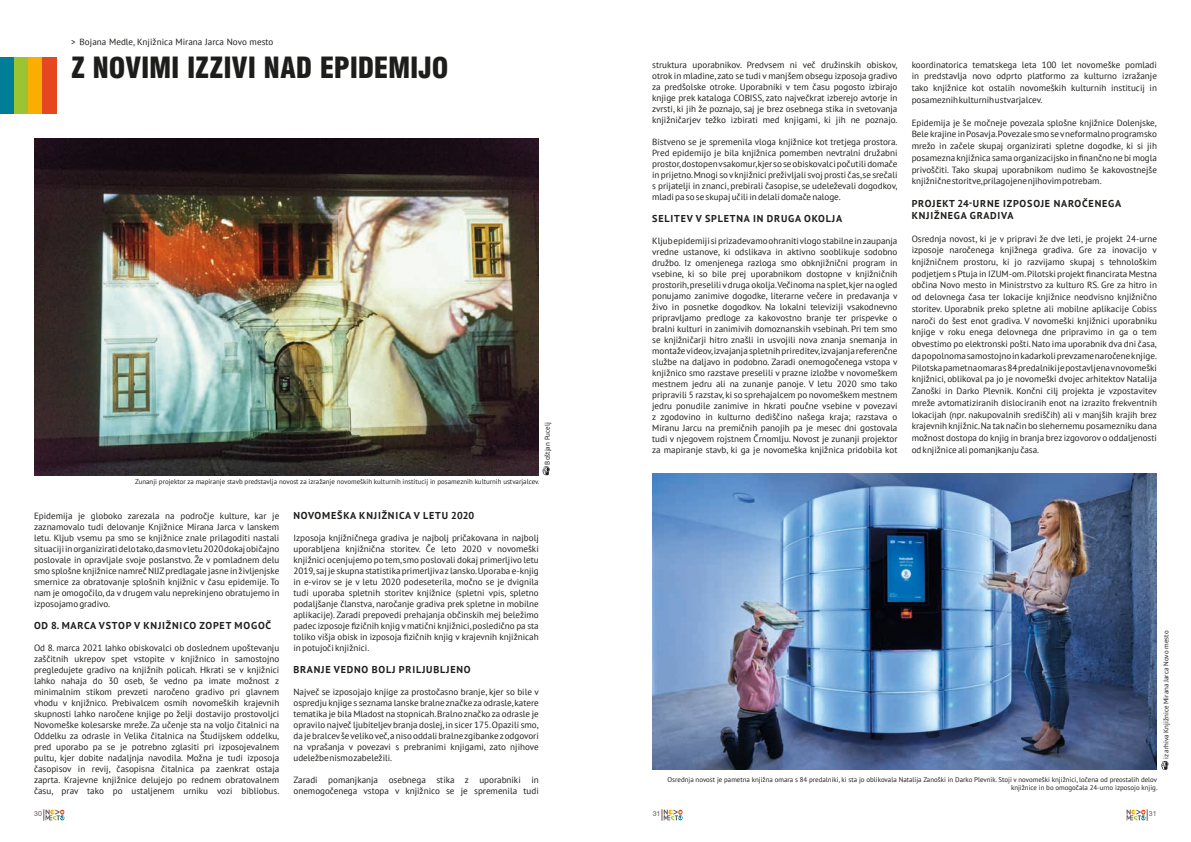
<style>
.page{position:relative;width:1191px;height:842px;background:#fff}
.page>*{position:absolute;margin:0;border:0;box-sizing:border-box;transform-origin:0 0}
.t1{font:900 condensed 28px "Swiss 721 BT";letter-spacing:-.005em;color:#1d1d1b}
.t2{font:700 10px/11.7px "PT Sans";letter-spacing:.08em;color:#1d1d1b}
.t3{font:9px/11px "PT Sans";color:#1d1d1b;text-align:justify}
.t4{font:7px "PT Sans";color:#1d1d1b}
.t5{font:7px "Helvetica Neue CE";color:#6b5d5c}
.t6{font:6.9px/8px "PT Sans";color:#1d1d1b;text-align:right}
</style>
<div class="page">
<svg style="left:44px;top:809px;width:20px;height:12px"></svg>
<svg style="left:1126px;top:809px;width:22px;height:12px"></svg>
<svg style="left:662px;top:809px;width:20px;height:12px"></svg>
<img style="left:653px;top:473px;width:504px;height:297px">
<div style="left:0;top:57px;width:14px;height:56px;background:#007e98"></div>
<div style="left:14px;top:57px;width:14px;height:56px;background:#9bc432"></div>
<div style="left:28px;top:57px;width:15px;height:56px;background:#f9af00"></div>
<div style="left:43px;top:57px;width:14px;height:56px;background:#e5481e"></div>
<img style="left:34px;top:139px;width:505px;height:336px">
<svg style="left:542px;top:466px;width:8px;height:9px"></svg>
<svg style="left:1161px;top:761px;width:7px;height:9px"></svg>
<p class="t3" style="left:71px;top:36px;width:204px">&gt; Bojana Medle, Knjižnica Mirana Jarca Novo mesto</p>
<h1 class="t1" style="left:71px;top:51px;width:379px">Z NOVIMI IZZIVI NAD EPIDEMIJO</h1>
<p class="t4" style="left:543px;top:465px;width:44px;rotate:-90deg">Boštjan Pucelj</p>
<p class="t6" style="left:135px;top:477px;width:406px">Zunanji projektor za mapiranje stavb predstavlja novost za izražanje novomeških kulturnih institucij in posameznih kulturnih ustvarjalcev.</p>
<p class="t3" style="left:34px;top:510px;width:247px">Epidemija je globoko zarezala na področje kulture, kar je zaznamovalo tudi delovanje Knjižnice Mirana Jarca v lanskem letu. Kljub vsemu pa smo se knjižnice znale prilagoditi nastali situaciji in organizirati delo tako, da smo v letu 2020 dokaj običajno poslovale in opravljale svoje poslanstvo. Že v pomladnem delu smo splošne knjižnice namreč NIJZ predlagale jasne in življenjske smernice za obratovanje splošnih knjižnic v času epidemije. To nam je omogočilo, da v drugem valu neprekinjeno obratujemo in izposojamo gradivo.</p>
<p class="t2" style="left:34px;top:619px;width:239px">OD 8. MARCA VSTOP V KNJIŽNICO ZOPET MOGOČ</p>
<p class="t3" style="left:34px;top:642px;width:247px">Od 8. marca 2021 lahko obiskovalci ob doslednem upoštevanju zaščitnih ukrepov spet vstopite v knjižnico in samostojno pregledujete gradivo na knjižnih policah. Hkrati se v knjižnici lahko nahaja do 30 oseb, še vedno pa imate možnost z minimalnim stikom prevzeti naročeno gradivo pri glavnem vhodu v knjižnico. Prebivalcem osmih novomeških krajevnih skupnosti lahko naročene knjige po želji dostavijo prostovoljci Novomeške kolesarske mreže. Za učenje sta na voljo čitalnici na Oddelku za odrasle in Velika čitalnica na Študijskem oddelku, pred uporabo pa se je potrebno zglasiti pri izposojevalnem pultu, kjer dobite nadaljnja navodila. Možna je tudi izposoja časopisov in revij, časopisna čitalnica pa zaenkrat ostaja zaprta. Krajevne knjižnice delujejo po rednem obratovalnem času, prav tako po ustaljenem urniku vozi bibliobus.</p>
<p class="t2" style="left:293px;top:509px;width:182px">NOVOMEŠKA KNJIŽNICA V LETU 2020</p>
<p class="t3" style="left:293px;top:532px;width:247px">Izposoja knjižničnega gradiva je najbolj pričakovana in najbolj uporabljena knjižnična storitev. Če leto 2020 v novomeški knjižnici ocenjujemo po tem, smo poslovali dokaj primerljivo letu 2019, saj je skupna statistika primerljiva z lansko. Uporaba e-knjig in e-virov se je v letu 2020 podeseterila, močno se je dvignila tudi uporaba spletnih storitev knjižnice (spletni vpis, spletno podaljšanje članstva, naročanje gradiva prek spletne in mobilne aplikacije). Zaradi prepovedi prehajanja občinskih mej beležimo padec izposoje fizičnih knjig v matični knjižnici, posledično pa sta toliko višja obisk in izposoja fizičnih knjig v krajevnih knjižnicah in potujoči knjižnici.</p>
<p class="t2" style="left:293px;top:663px;width:179px">BRANJE VEDNO BOLJ PRILJUBLJENO</p>
<p class="t3" style="left:293px;top:686px;width:247px">Največ se izposojajo knjige za prostočasno branje, kjer so bile v ospredju knjige s seznama lanske bralne značke za odrasle, katere tematika je bila Mladost na stopnicah. Bralno značko za odrasle je opravilo največ ljubiteljev branja doslej, in sicer 175. Opazili smo, da je bralcev še veliko več, a niso oddali bralne zgibanke z odgovori na vprašanja v povezavi s prebranimi knjigami, zato njihove udeležbe nismo zabeležili.</p>
<p class="t3" style="left:293px;top:774px;width:247px">Zaradi pomanjkanja osebnega stika z uporabniki in onemogočenega vstopa v knjižnico se je spremenila tudi</p>
<p class="t3" style="left:652px;top:59px;width:247px">struktura uporabnikov. Predvsem ni več družinskih obiskov, otrok in mladine, zato se tudi v manjšem obsegu izposoja gradivo za predšolske otroke. Uporabniki v tem času pogosto izbirajo knjige prek kataloga COBISS, zato največkrat izberejo avtorje in zvrsti, ki jih že poznajo, saj je brez osebnega stika in svetovanja knjižničarjev težko izbirati med knjigami, ki jih ne poznajo.</p>
<p class="t3" style="left:652px;top:136px;width:247px">Bistveno se je spremenila vloga knjižnice kot tretjega prostora.<br>Pred epidemijo je bila knjižnica pomemben nevtralni družabni prostor, dostopen vsakomur, kjer so se obiskovalci počutili domače in prijetno. Mnogi so v knjižnici preživljali svoj prosti čas, se srečali s prijatelji in znanci, prebirali časopise, se udeleževali dogodkov, mladi pa so se skupaj učili in delali domače naloge.</p>
<p class="t2" style="left:652px;top:212px;width:191px">SELITEV V SPLETNA IN DRUGA OKOLJA</p>
<p class="t3" style="left:652px;top:235px;width:247px">Kljub epidemiji si prizadevamo ohraniti vlogo stabilne in zaupanja vredne ustanove, ki odslikava in aktivno sooblikuje sodobno družbo. Iz omenjenega razloga smo obknjižnični program in vsebine, ki so bile prej uporabnikom dostopne v knjižničnih prostorih, preselili v druga okolja.Večinoma na splet, kjer na ogled ponujamo zanimive dogodke, literarne večere in predavanja v živo in posnetke dogodkov. Na lokalni televiziji vsakodnevno pripravljamo predloge za kakovostno branje ter prispevke o bralni kulturi in zanimivih domoznanskih vsebinah. Pri tem smo se knjižničarji hitro znašli in usvojili nova znanja snemanja in montaže videov, izvajanja spletnih prireditev, izvajanja referenčne službe na daljavo in podobno. Zaradi onemogočenega vstopa v knjižnico smo razstave preselili v prazne izložbe v novomeškem mestnem jedru ali na zunanje panoje. V letu 2020 smo tako pripravili 5 razstav, ki so sprehajalcem po novomeškem mestnem jedru ponudile zanimive in hkrati poučne vsebine v povezavi z zgodovino in kulturno dediščino našega kraja; razstava o Miranu Jarcu na premičnih panojih pa je mesec dni gostovala tudi v njegovem rojstnem Črnomlju. Novost je zunanji projektor za mapiranje stavb, ki ga je novomeška knjižnica pridobila kot</p>
<p class="t3" style="left:911px;top:58px;width:247px;line-height:11.7px">koordinatorica tematskega leta 100 let novomeške pomladi in predstavlja novo odprto platformo za kulturno izražanje tako knjižnice kot ostalih novomeških kulturnih institucij in posameznih kulturnih ustvarjalcev.</p>
<p class="t3" style="left:911px;top:116px;width:247px;line-height:11.7px">Epidemija je še močneje povezala splošne knjižnice Dolenjske, Bele krajine in Posavja.Povezale smo se v neformalno programsko mrežo in začele skupaj organizirati spletne dogodke, ki si jih posamezna knjižnica sama organizacijsko in finančno ne bi mogla privoščiti. Tako skupaj uporabnikom nudimo še kakovostnejše knjižnične storitve, prilagojene njihovim potrebam.</p>
<p class="t2" style="left:911px;top:197px;width:211px">PROJEKT 24-URNE IZPOSOJE NAROČENEGA<br>KNJIŽNEGA GRADIVA</p>
<p class="t3" style="left:911px;top:232px;width:247px;line-height:11.7px">Osrednja novost, ki je v pripravi že dve leti, je projekt 24-urne izposoje naročenega knjižnega gradiva. Gre za inovacijo v knjižničnem prostoru, ki jo razvijamo skupaj s tehnološkim podjetjem s Ptuja in IZUM-om. Pilotski projekt financirata Mestna občina Novo mesto in Ministrstvo za kulturo RS. Gre za hitro in od delovnega časa ter lokacije knjižnice neodvisno knjižnično storitev. Uporabnik preko spletne ali mobilne aplikacije Cobiss naroči do šest enot gradiva. V novomeški knjižnici uporabniku knjige v roku enega delovnega dne pripravimo in ga o tem obvestimo po elektronski pošti. Nato ima uporabnik dva dni časa, da popolnoma samostojno in kadarkoli prevzame naročene knjige.<br>Pilotska pametna omara s 84 predalniki je postavljena v novomeški knjižnici, oblikoval pa jo je novomeški dvojec arhitektov Natalija Zanoški in Darko Plevnik. Končni cilj projekta je vzpostavitev mreže avtomatiziranih dislociranih enot na izrazito frekventnih lokacijah (npr. nakupovalnih središčih) ali v manjših krajih brez krajevnih knjižnic. Na tak način bo slehernemu posamezniku dana možnost dostopa do knjig in branja brez izgovorov o oddaljenosti od knjižnice ali pomanjkanju časa.</p>
<p class="t6" style="left:1161px;top:759px;width:130px;rotate:-90deg">iz arhiva Knjižnice Mirana Jarca Novo mesto</p>
<p class="t6" style="left:667px;top:776px;width:491px">Osrednja novost je pametna knjižna omara s 84 predalniki, ki sta jo oblikovala Natalija Zanoški in Darko Plevnik. Stoji v novomeški knjižnici, ločena od preostalih delov knjižnice in bo omogočala 24-urno izposojo knjig.</p>
<p class="t5" style="left:34px;top:809px;width:9px">30</p>
<p class="t5" style="left:653px;top:809px;width:9px">31</p>
<p class="t5" style="left:1148px;top:809px;width:9px">31</p>
</div>
